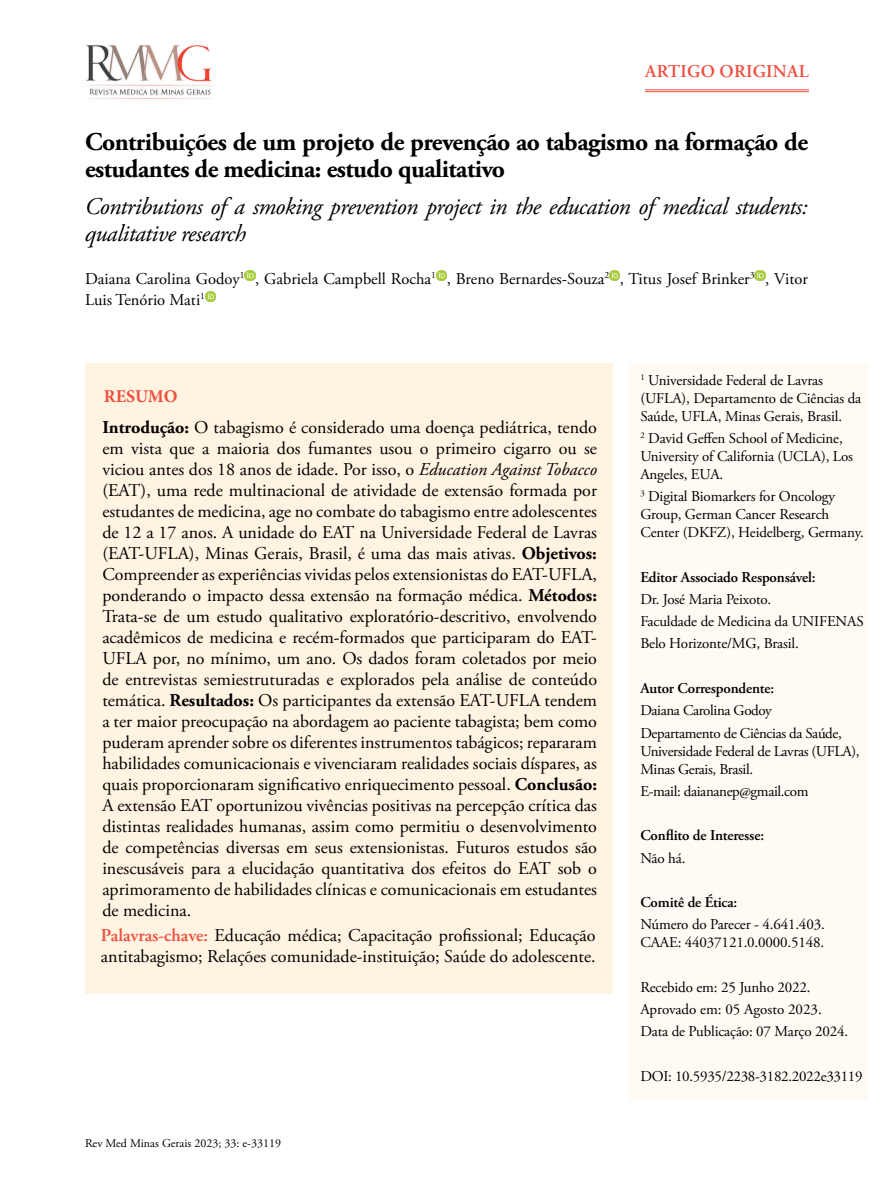
<style>
.page{position:relative;width:893px;height:1191px;background:#fff}
.page>*{position:absolute;margin:0;border:0;box-sizing:border-box;transform-origin:0 0}
.t1{font:700 25.5px/27px "Adobe Garamond Pro";letter-spacing:-.02em;color:#000}
.t2{font:italic 24px/27px "Adobe Garamond Pro";letter-spacing:-.02em;color:#000}
.t3{font:18px/21px "Adobe Garamond Pro";color:#000;text-align:justify}
.t4{font:600 18px "Adobe Garamond Pro";letter-spacing:.015em;color:#f04e3d}
.t5{font:700 18px "Minion Pro";letter-spacing:-.005em;color:#f04e3d}
.t6{font:16.5px/21px "Adobe Garamond Pro";color:#000}
.t7{font:15px/18px "Adobe Garamond Pro";letter-spacing:-.01em;color:#000}
.t8{font:600 15px "Adobe Garamond Pro";letter-spacing:-.01em;color:#000}
.t9{font:12px "Adobe Garamond Pro";color:#000101}
.s1{font-weight:700}
.s2{font-style:italic}
.s3{font-weight:600;color:#f04e3d}
</style>
<div class="page">
<svg style="left:244px;top:270px;width:11px;height:11px"></svg>
<svg style="left:436px;top:270px;width:11px;height:11px"></svg>
<svg style="left:609px;top:270px;width:11px;height:11px"></svg>
<svg style="left:755px;top:270px;width:10px;height:11px"></svg>
<svg style="left:205px;top:291px;width:11px;height:11px"></svg>
<div style="left:85px;top:363px;width:527px;height:630px;background:#fff3e1"></div>
<div style="left:629px;top:364px;width:238px;height:736px;background:#fffaf4"></div>
<hr style="left:645px;top:90px;width:164px;height:1px;background:#f04e3d">
<hr style="left:645px;top:91px;width:164px;height:1px;background:#f04e3d">
<img style="left:86px;top:45px;width:126px;height:54px">
<p class="t4" style="left:645px;top:61px;width:165px">ARTIGO ORIGINAL</p>
<h1 class="t1" style="left:85px;top:129px;width:724px">Contribuições de um projeto de prevenção ao tabagismo na formação de estudantes de medicina: estudo qualitativo</h1>
<h2 class="t2" style="left:85px;top:193px;width:724px">Contributions of a smoking prevention project in the education of medical students: qualitative research</h2>
<p class="t6" style="left:85px;top:269px;width:724px">Daiana Carolina Godoy<sup>1</sup> , Gabriela Campbell Rocha<sup>1</sup> , Breno Bernardes-Souza<sup>2</sup> , Titus Josef Brinker<sup>3</sup> , Vitor<br>Luis Tenório Mati<sup>1</sup></p>
<p class="t5" style="left:104px;top:383px;width:75px">RESUMO</p>
<p class="t3" style="left:102px;top:417px;width:496px"><span class="s1">Introdução:</span> O tabagismo é considerado uma doença pediátrica, tendo em vista que a maioria dos fumantes usou o primeiro cigarro ou se viciou antes dos 18 anos de idade. Por isso, o <span class="s2">Education Against Tobacco </span>(EAT), uma rede multinacional de atividade de extensão formada por estudantes de medicina, age no combate do tabagismo entre adolescentes de 12 a 17 anos. A unidade do EAT na Universidade Federal de Lavras (EAT-UFLA), Minas Gerais, Brasil, é uma das mais ativas. <span class="s1">Objetivos:<br></span>Compreender as experiências vividas pelos extensionistas do EAT-UFLA, ponderando o impacto dessa extensão na formação médica. <span class="s1">Métodos:<br></span>Trata-se de um estudo qualitativo exploratório-descritivo, envolvendo acadêmicos de medicina e recém-formados que participaram do EAT-UFLA por, no mínimo, um ano. Os dados foram coletados por meio de entrevistas semiestruturadas e explorados pela análise de conteúdo temática. <span class="s1">Resultados:</span> Os participantes da extensão EAT-UFLA tendem a ter maior preocupação na abordagem ao paciente tabagista; bem como puderam aprender sobre os diferentes instrumentos tabágicos; repararam habilidades comunicacionais e vivenciaram realidades sociais díspares, as quais proporcionaram significativo enriquecimento pessoal. <span class="s1">Conclusão:<br></span>A extensão EAT oportunizou vivências positivas na percepção crítica das distintas realidades humanas, assim como permitiu o desenvolvimento de competências diversas em seus extensionistas. Futuros estudos são inescusáveis para a elucidação quantitativa dos efeitos do EAT sob o aprimoramento de habilidades clínicas e comunicacionais em estudantes de medicina.</p>
<p class="t3" style="left:101px;top:925px;width:496px"><span class="s3">Palavras-chave:</span> Educação médica; Capacitação profissional; Educação antitabagismo; Relações comunidade-instituição; Saúde do adolescente.</p>
<p class="t9" style="left:85px;top:1135px;width:197px">Rev Med Minas Gerais 2023; 33: e-33119</p>
<p class="t7" style="left:640px;top:371px;width:222px"><sup>1</sup> Universidade Federal de Lavras (UFLA), Departamento de Ciências da<br>Saúde, UFLA, Minas Gerais, Brasil.</p>
<p class="t7" style="left:640px;top:430px;width:214px"><sup>2</sup> David Geffen School of Medicine,<br>University of California (UCLA), Los<br>Angeles, EUA.</p>
<p class="t7" style="left:640px;top:488px;width:225px"><sup>3</sup> Digital Biomarkers for Oncology<br>Group, German Cancer Research<br>Center (DKFZ), Heidelberg, Germany.</p>
<p class="t8" style="left:640px;top:568px;width:177px">Editor Associado Responsável:</p>
<p class="t7" style="left:640px;top:588px;width:225px;line-height:22.2px">Dr. José Maria Peixoto.<br>Faculdade de Medicina da UNIFENAS<br>Belo Horizonte/MG, Brasil.</p>
<p class="t8" style="left:640px;top:679px;width:136px">Autor Correspondente:</p>
<p class="t7" style="left:640px;top:700px;width:203px;line-height:22.2px">Daiana Carolina Godoy<br>Departamento de Ciências da Saúde,</p>
<p class="t7" style="left:640px;top:742px;width:221px">Universidade Federal de Lavras (UFLA),<br>Minas Gerais, Brasil.</p>
<p class="t7" style="left:640px;top:782px;width:170px">E-mail: daiananep@gmail.com</p>
<p class="t8" style="left:640px;top:827px;width:125px">Conflito de Interesse:</p>
<p class="t7" style="left:640px;top:849px;width:47px">Não há.</p>
<p class="t8" style="left:640px;top:893px;width:99px">Comitê de Ética:</p>
<p class="t7" style="left:640px;top:916px;width:186px">Número do Parecer - 4.641.403.<br>CAAE: 44037121.0.0000.5148.</p>
<p class="t7" style="left:640px;top:976px;width:209px;line-height:22.2px">Recebido em: 25 Junho 2022.<br>Aprovado em: 05 Agosto 2023.<br>Data de Publicação: 07 Março 2024.</p>
<p class="t7" style="left:640px;top:1067px;width:224px">DOI: 10.5935/2238-3182.2022e33119</p>
</div>
